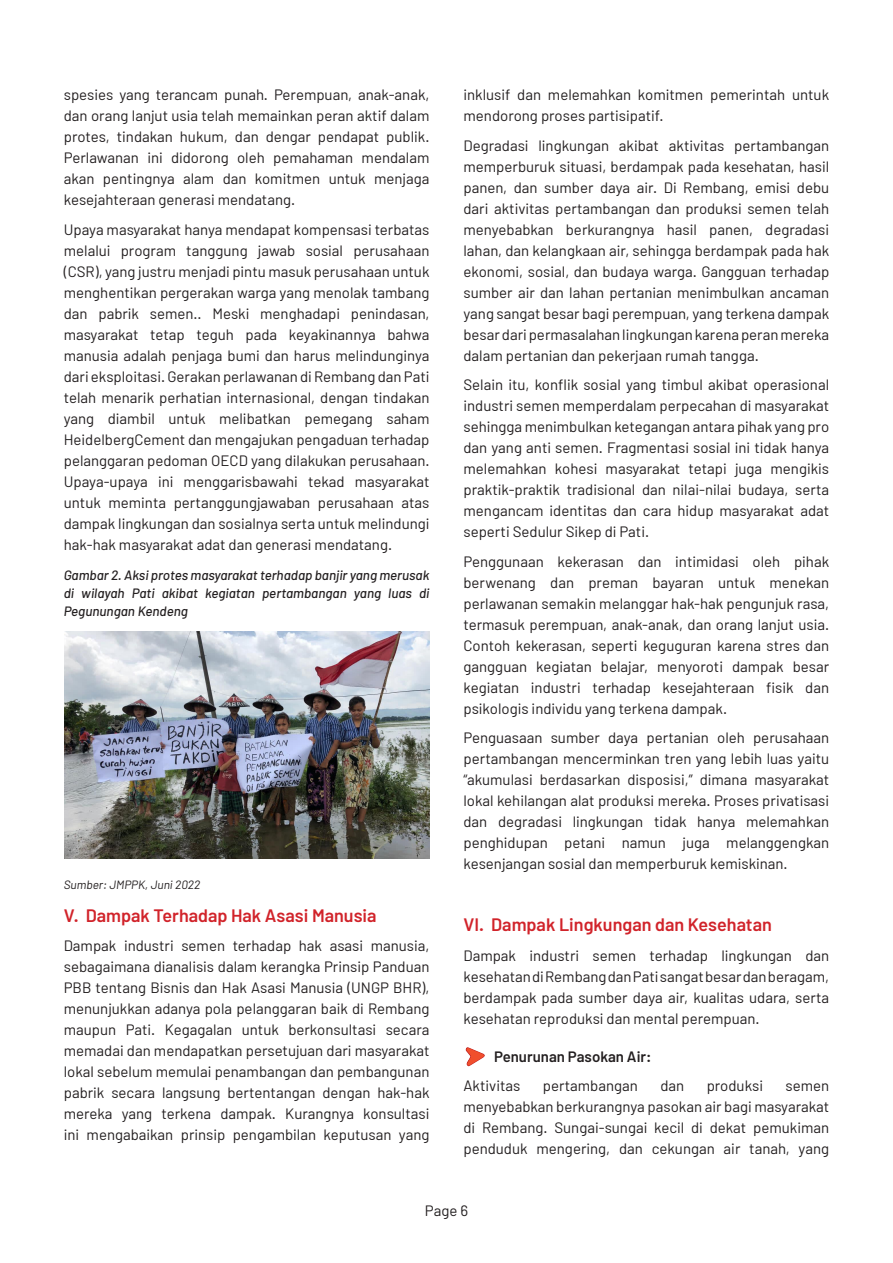
<style>
.page{position:relative;width:893px;height:1263px;background:#fff}
.page>*{position:absolute;margin:0;border:0;box-sizing:border-box;transform-origin:0 0}
.heading_2{font:600 18px "Barlow";color:#d1232a}
.t1{font:15px/21px "Barlow";color:#231f20;text-align:justify}
.t2{font:600 15px "Barlow";color:#231f20}
.gambar{font:italic 500 13.5px/18px "Barlow";color:#231f20;text-align:justify}
.sumber{font:italic 12px "Barlow";color:#231f20}
</style>
<div class="page">
<img style="left:64px;top:631px;width:365px;height:228px">
<svg style="left:466px;top:1047px;width:18px;height:19px"></svg>
<p class="t1" style="left:64px;top:84px;width:367px">spesies yang terancam punah. Perempuan, anak-anak, dan orang lanjut usia telah memainkan peran aktif dalam protes, tindakan hukum, dan dengar pendapat publik.<br>Perlawanan ini didorong oleh pemahaman mendalam akan pentingnya alam dan komitmen untuk menjaga kesejahteraan generasi mendatang.</p>
<p class="t1" style="left:64px;top:218px;width:367px">Upaya masyarakat hanya mendapat kompensasi terbatas melalui program tanggung jawab sosial perusahaan (CSR), yang justru menjadi pintu masuk perusahaan untuk menghentikan pergerakan warga yang menolak tambang dan pabrik semen.. Meski menghadapi penindasan, masyarakat tetap teguh pada keyakinannya bahwa manusia adalah penjaga bumi dan harus melindunginya dari eksploitasi. Gerakan perlawanan di Rembang dan Pati telah menarik perhatian internasional, dengan tindakan yang diambil untuk melibatkan pemegang saham HeidelbergCement dan mengajukan pengaduan terhadap pelanggaran pedoman OECD yang dilakukan perusahaan.<br>Upaya-upaya ini menggarisbawahi tekad masyarakat untuk meminta pertanggungjawaban perusahaan atas dampak lingkungan dan sosialnya serta untuk melindungi hak-hak masyarakat adat dan generasi mendatang.</p>
<p class="gambar" style="left:64px;top:566px;width:367px">Gambar 2. Aksi protes masyarakat terhadap banjir yang merusak di wilayah Pati akibat kegiatan pertambangan yang luas di Pegunungan Kendeng</p>
<p class="sumber" style="left:64px;top:878px;width:138px">Sumber: JMPPK, Juni 2022</p>
<p class="heading_2" style="left:64px;top:904px;width:314px">V. Dampak Terhadap Hak Asasi Manusia</p>
<p class="t1" style="left:64px;top:935px;width:367px">Dampak industri semen terhadap hak asasi manusia, sebagaimana dianalisis dalam kerangka Prinsip Panduan PBB tentang Bisnis dan Hak Asasi Manusia (UNGP BHR), menunjukkan adanya pola pelanggaran baik di Rembang maupun Pati. Kegagalan untuk berkonsultasi secara memadai dan mendapatkan persetujuan dari masyarakat lokal sebelum memulai penambangan dan pembangunan pabrik secara langsung bertentangan dengan hak-hak mereka yang terkena dampak. Kurangnya konsultasi ini mengabaikan prinsip pengambilan keputusan yang</p>
<p class="t1" style="left:463px;top:84px;width:367px">inklusif dan melemahkan komitmen pemerintah untuk mendorong proses partisipatif.</p>
<p class="t1" style="left:463px;top:134px;width:367px">Degradasi lingkungan akibat aktivitas pertambangan memperburuk situasi, berdampak pada kesehatan, hasil panen, dan sumber daya air. Di Rembang, emisi debu dari aktivitas pertambangan dan produksi semen telah menyebabkan berkurangnya hasil panen, degradasi lahan, dan kelangkaan air, sehingga berdampak pada hak ekonomi, sosial, dan budaya warga. Gangguan terhadap sumber air dan lahan pertanian menimbulkan ancaman yang sangat besar bagi perempuan, yang terkena dampak besar dari permasalahan lingkungan karena peran mereka dalam pertanian dan pekerjaan rumah tangga.</p>
<p class="t1" style="left:463px;top:374px;width:367px">Selain itu, konflik sosial yang timbul akibat operasional industri semen memperdalam perpecahan di masyarakat sehingga menimbulkan ketegangan antara pihak yang pro dan yang anti semen. Fragmentasi sosial ini tidak hanya melemahkan kohesi masyarakat tetapi juga mengikis praktik-praktik tradisional dan nilai-nilai budaya, serta mengancam identitas dan cara hidup masyarakat adat seperti Sedulur Sikep di Pati.</p>
<p class="t1" style="left:463px;top:550px;width:367px">Penggunaan kekerasan dan intimidasi oleh pihak berwenang dan preman bayaran untuk menekan perlawanan semakin melanggar hak-hak pengunjuk rasa, termasuk perempuan, anak-anak, dan orang lanjut usia.<br>Contoh kekerasan, seperti keguguran karena stres dan gangguan kegiatan belajar, menyoroti dampak besar kegiatan industri terhadap kesejahteraan fisik dan psikologis individu yang terkena dampak.</p>
<p class="t1" style="left:463px;top:727px;width:367px">Penguasaan sumber daya pertanian oleh perusahaan pertambangan mencerminkan tren yang lebih luas yaitu “akumulasi berdasarkan disposisi,” dimana masyarakat lokal kehilangan alat produksi mereka. Proses privatisasi dan degradasi lingkungan tidak hanya melemahkan penghidupan petani namun juga melanggengkan kesenjangan sosial dan memperburuk kemiskinan.</p>
<p class="heading_2" style="left:463px;top:913px;width:310px">VI. Dampak Lingkungan dan Kesehatan</p>
<p class="t1" style="left:463px;top:944px;width:367px">Dampak industri semen terhadap lingkungan dan kesehatan di Rembang dan Pati sangat besar dan beragam, berdampak pada sumber daya air, kualitas udara, serta kesehatan reproduksi dan mental perempuan.</p>
<p class="t2" style="left:494px;top:1047px;width:159px">Penurunan Pasokan Air:</p>
<p class="t1" style="left:463px;top:1075px;width:58px">Aktivitas</p>
<p class="t1" style="left:543px;top:1075px;width:97px">pertambangan</p>
<p class="t1" style="left:660px;top:1075px;width:25px">dan</p>
<p class="t1" style="left:707px;top:1075px;width:58px">produksi</p>
<p class="t1" style="left:463px;top:1075px;width:367px;text-indent:322px">semen menyebabkan berkurangnya pasokan air bagi masyarakat di Rembang. Sungai-sungai kecil di dekat pemukiman penduduk mengering, dan cekungan air tanah, yang</p>
<p class="t1" style="left:425px;top:1200px;width:45px">Page 6</p>
</div>
